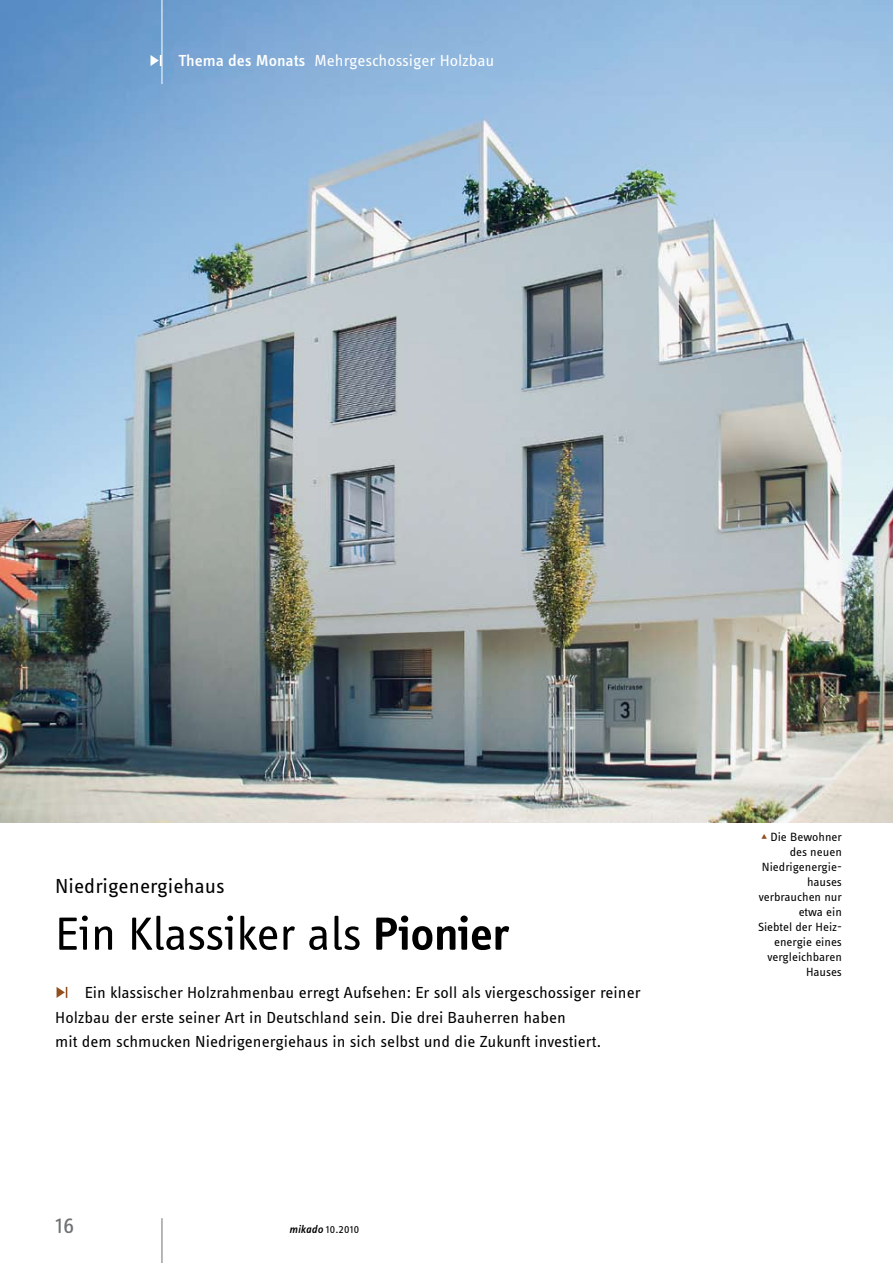
<style>
.page{position:relative;width:893px;height:1263px;background:#fff}
.page>*{position:absolute;margin:0;border:0;box-sizing:border-box;transform-origin:0 0}
.t1{font:48px "Info OT Disp";color:#000;scale:1.05 1}
.t2{font:24px "Info OT Text";color:#707173;scale:1.05 1}
.t3{font:21px "Info OT Text";color:#000;scale:1.05 1}
.t4{font:16.5px/24.8px "Info OT Text";color:#000;scale:1.05 1}
.t5{font:16.5px "Info OT Text";letter-spacing:-.005em;color:#fff;scale:1.05 1}
.t6{font:12.3px/15px "Info OT Text";color:#000;text-align:right;scale:1.05 1}
.t7{font:11.4px "Info OT Text";color:#000;scale:1.05 1}
.s1{font-weight:500}
.s2{font-weight:600}
.s3{font-weight:500;font-style:italic}
.s4{color:#925021}
</style>
<div class="page">
<hr style="left:162px;top:1218px;width:1px;height:45px;background:#707173">
<img style="left:0;top:0;width:893px;height:822px">
<svg style="left:57px;top:987px;width:10px;height:11px"></svg>
<hr style="left:162px;top:0;width:1px;height:84px;background:#fff">
<svg style="left:151px;top:55px;width:11px;height:11px"></svg>
<p class="t5" style="left:179px;top:50px;width:302px"><span class="s1">Thema des Monats</span> Mehrgeschossiger Holzbau</p>
<p class="t3" style="left:55px;top:873px;width:163px">Niedrigenergiehaus</p>
<h1 class="t1" style="left:55px;top:904px;width:434px">Ein Klassiker als <span class="s2">Pionier</span></h1>
<p class="t4" style="left:55px;top:980px;width:559px;text-indent:29px">Ein klassischer Holzrahmenbau erregt Aufsehen: Er soll als viergeschossiger reiner<br>Holzbau der erste seiner Art in Deutschland sein. Die drei Bauherren haben<br>mit dem schmucken Niedrigenergiehaus in sich selbst und die Zukunft investiert.</p>
<h2 class="t2" style="left:55px;top:1210px;width:20px">16</h2>
<p class="t7" style="left:289px;top:1222px;width:68px"><span class="s3">mikado</span> 10.2010</p>
<p class="t6" style="left:758px;top:829px;width:82px"><span class="s4">▴</span> Die Bewohner des neuen<br>Niedrigenergie&shy;hauses verbrauchen nur etwa ein<br>Siebtel der Heiz&shy;energie eines vergleichbaren<br>Hauses</p>
</div>
